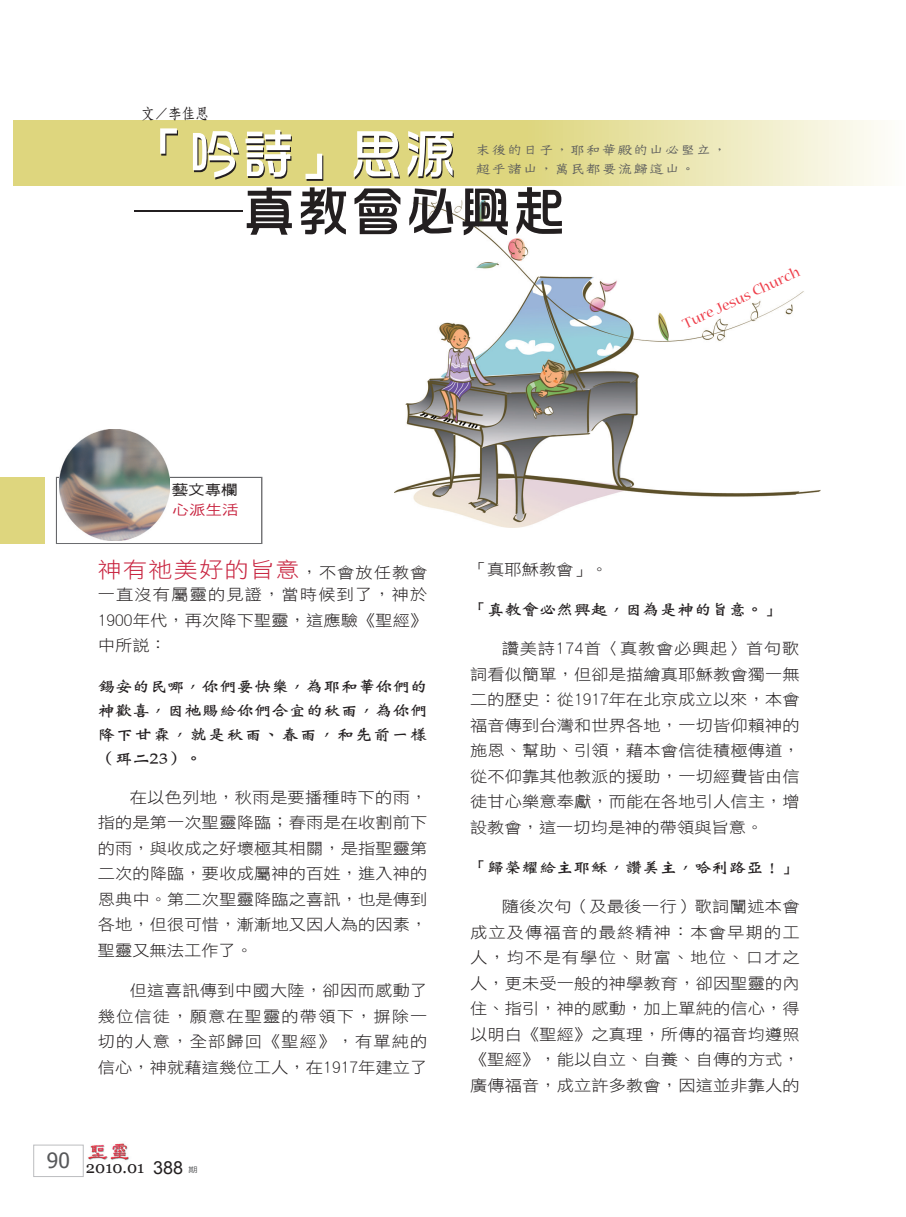
<style>
.page{position:relative;width:906px;height:1217px;background:#fff}
.page>*{position:absolute;margin:0;border:0;box-sizing:border-box;transform-origin:0 0}
.t1{font:54px/55.5px "DF Hua Zong W5 WIN BF";color:#231f20}
.t2{font:21.6px "DF Hei W3 WIN BF";letter-spacing:.055em;color:#c8233f;scale:1.11 1}
.t3{font:16.5px "Georgia";color:#231f20}
.t4{font:15.6px/25.5px "DF Hei W3 WIN BF";letter-spacing:.005em;color:#231f20;text-align:justify;scale:1.11 1}
.t5{font:15.6px/24px "DF Wei Bei W7 WINP BF";letter-spacing:.005em;color:#231f20;text-align:justify;scale:1.11 1}
.t6{font:15.6px "Nueva Std";color:#ee3d49;scale:1.11 1}
.t7{font:15px "DF Fang Song W6 WIN BF";color:#231f20;scale:.9 1}
.t8{font:14.1px/18.9px "DF Tie Xian W3 WIN BF";color:#57585a;scale:1.11 1}
.t9{font:14.1px "DF Hei W5 WIN BF";color:#231f20;scale:1.18 1}
.t10{font:14.1px "DF Hei W5 WIN BF";color:#c8233f;scale:1.18 1}
.t11{font:7.5px "DF Hei W5 WIN BF";color:#57585a;scale:1.25 1}
.s1{font-size:15.6px;color:#231f20}
.s2{font-family:"Arial";font-size:18px}
</style>
<div class="page">
<div style="left:33px;top:1144px;width:50px;height:32px;border:1px solid #bcbdc0"></div>
<img style="left:88px;top:1143px;width:41px;height:18px">
<img style="left:395px;top:198px;width:425px;height:329px">
<svg style="left:14px;top:120px;width:867px;height:66px;background:#e4dd96"></svg>
<div style="left:56px;top:477px;width:206px;height:66px;border:1px solid #6c6d70"></div>
<img style="left:59px;top:429px;width:110px;height:111px">
<div style="left:0;top:477px;width:45px;height:66px;background:#ded67e"></div>
<p class="t7" style="left:141px;top:105px;width:77px">文／李佳恩</p>
<h1 class="t1" style="left:134px;top:128px;width:434px">「吟詩」思源──真教會必興起</h1>
<p class="t8" style="left:475px;top:141px;width:229px">末後的日子，耶和華殿的山必堅立，超乎諸山，萬民都要流歸這山。</p>
<p class="t6" style="left:680px;top:318px;width:116px;rotate:-25deg">Ture Jesus Church</p>
<p class="t9" style="left:172px;top:482px;width:57px">藝文專欄</p>
<p class="t10" style="left:172px;top:502px;width:57px">心派生活</p>
<h2 class="t2" style="left:98px;top:558px;width:298px">神有祂美好的旨意<span class="s1">，不會放任教會</span></h2>
<p class="t4" style="left:98px;top:581px;width:298px">一直沒有屬靈的見證，當時候到了，神於1900年代，再次降下聖靈，這應驗《聖經》中所說：</p>
<p class="t5" style="left:98px;top:673px;width:298px">錫安的民哪，你們要快樂，為耶和華你們的神歡喜，因祂賜給你們合宜的秋雨，為你們降下甘霖，就是秋雨、春雨，和先前一樣（珥二23）。</p>
<p class="t4" style="left:98px;top:783px;width:298px;text-indent:32px">在以色列地，秋雨是要播種時下的雨，指的是第一次聖靈降臨；春雨是在收割前下的雨，與收成之好壞極其相關，是指聖靈第二次的降臨，要收成屬神的百姓，進入神的恩典中。第二次聖靈降臨之喜訊，也是傳到各地，但很可惜，漸漸地又因人為的因素，聖靈又無法工作了。</p>
<p class="t4" style="left:98px;top:977px;width:298px;text-indent:32px">但這喜訊傳到中國大陸，卻因而感動了幾位信徒，願意在聖靈的帶領下，摒除一切的人意，全部歸回《聖經》，有單純的信心，神就藉這幾位工人，在1917年建立了</p>
<p class="t3" style="left:47px;top:1157px;width:138px"><sup>90</sup> 2010.01 <span class="s2">388</span></p>
<p class="t11" style="left:188px;top:1165px;width:9px">期</p>
<p class="t4" style="left:470px;top:556px;width:126px">「真耶穌教會」。</p>
<p class="t5" style="left:470px;top:597px;width:281px">「真教會必然興起，因為是神的旨意。」</p>
<p class="t4" style="left:470px;top:635px;width:298px;text-indent:32px">讚美詩174首〈真教會必興起〉首句歌詞看似簡單，但卻是描繪真耶穌教會獨一無二的歷史：從1917年在北京成立以來，本會福音傳到台灣和世界各地，一切皆仰賴神的施恩、幫助、引領，藉本會信徒積極傳道，從不仰靠其他教派的援助，一切經費皆由信徒甘心樂意奉獻，而能在各地引人信主，增設教會，這一切均是神的帶領與旨意。</p>
<p class="t5" style="left:470px;top:855px;width:297px">「歸榮耀給主耶穌，讚美主，哈利路亞！」</p>
<p class="t4" style="left:470px;top:893px;width:298px;text-indent:32px">隨後次句（及最後一行）歌詞闡述本會成立及傳福音的最終精神：本會早期的工人，均不是有學位、財富、地位、口才之人，更未受一般的神學教育，卻因聖靈的內住、指引，神的感動，加上單純的信心，得以明白《聖經》之真理，所傳的福音均遵照《聖經》，能以自立、自養、自傳的方式，廣傳福音，成立許多教會，因這並非靠人的</p>
</div>
